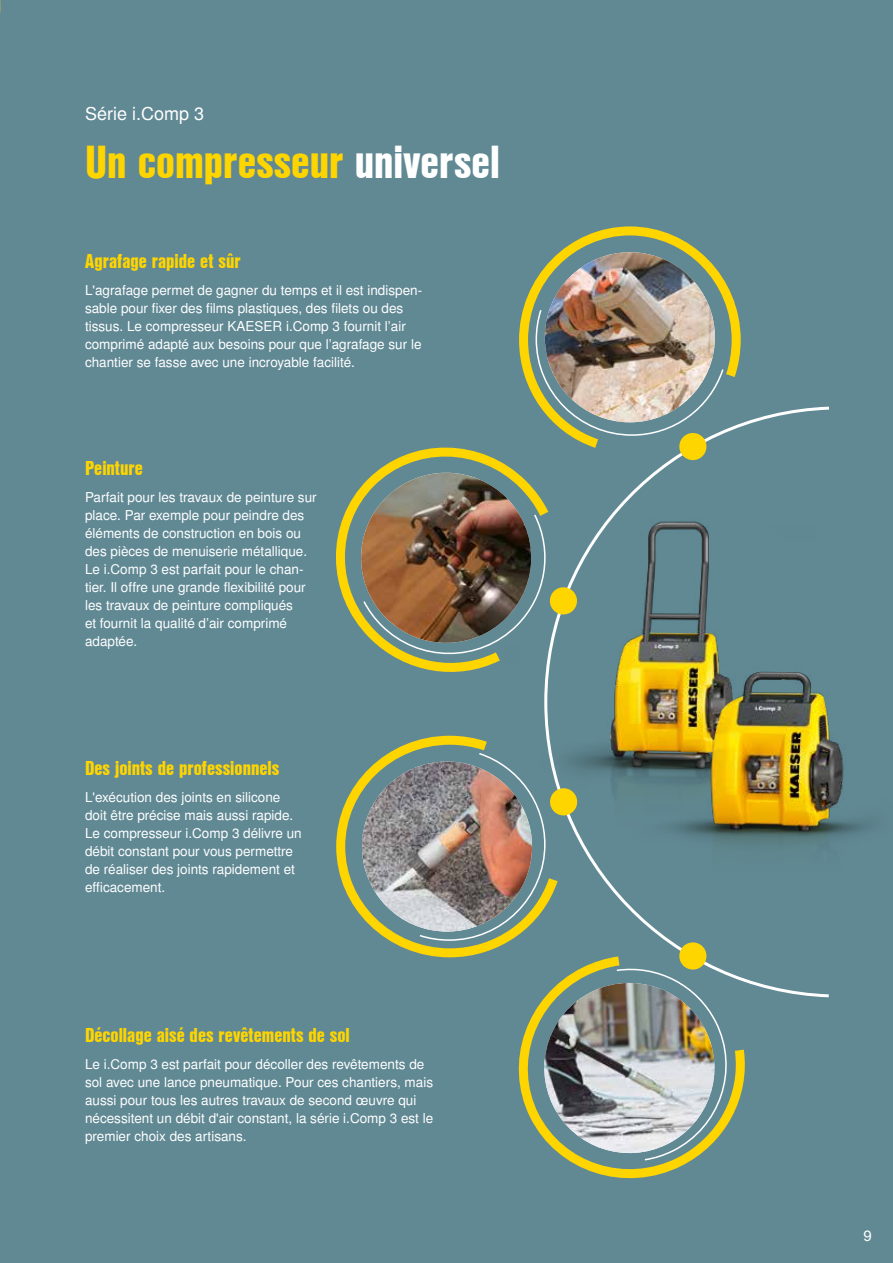
<style>
.page{position:relative;width:893px;height:1263px;background:#618994}
.page>*{position:absolute;margin:0;border:0;box-sizing:border-box;transform-origin:0 0}
.t1{font:45px "Nimbus San L Bla Con";color:#ffd500}
.t2{font:19.5px "Nimbus San L Bla Con";color:#ffd500}
.t3{font:18px "Nimbus San L";color:#fff}
.t4{font:15px "Nimbus San L";color:#fff}
.t5{font:13.5px/18px "Nimbus San L";color:#fff}
.s1{color:#fff}
</style>
<div class="page">
<img style="left:523px;top:226px;width:218px;height:151px">
<svg style="left:336px;top:498px;width:158px;height:174px"></svg>
<svg style="left:336px;top:736px;width:151px;height:218px"></svg>
<svg style="left:577px;top:1049px;width:168px;height:130px"></svg>
<svg style="left:723px;top:406px;width:106px;height:592px"></svg>
<img style="left:544px;top:432px;width:272px;height:321px">
<img style="left:555px;top:633px;width:316px;height:250px">
<svg style="left:420px;top:753px;width:320px;height:412px"></svg>
<div style="left:550px;top:788px;width:27px;height:27px;background:#ffd500;border-radius:50%"></div>
<img style="left:353px;top:310px;width:370px;height:353px">
<h3 class="t3" style="left:85px;top:103px;width:121px">Série i.Comp 3</h3>
<h1 class="t1" style="left:85px;top:128px;width:416px">Un compresseur <span class="s1">universel</span></h1>
<h2 class="t2" style="left:85px;top:247px;width:157px">Agrafage rapide et sûr</h2>
<p class="t5" style="left:85px;top:282px;width:339px">L'agrafage permet de gagner du temps et il est indispen&shy;sable pour fixer des films plastiques, des filets ou des tissus. Le compresseur KAESER i.Comp 3 fournit l’air comprimé adapté aux besoins pour que l’agrafage sur le chantier se fasse avec une incroyable facilité.</p>
<h2 class="t2" style="left:85px;top:454px;width:59px">Peinture</h2>
<p class="t5" style="left:85px;top:489px;width:233px">Parfait pour les travaux de peinture sur place. Par exemple pour peindre des éléments de construction en bois ou des pièces de menuiserie métallique.<br>Le i.Comp 3 est parfait pour le chan&shy;tier. Il offre une grande flexibilité pour les travaux de peinture compliqués<br>et fournit la qualité d’air comprimé adaptée.</p>
<h2 class="t2" style="left:85px;top:754px;width:196px">Des joints de professionnels</h2>
<p class="t5" style="left:85px;top:789px;width:218px">L'exécution des joints en silicone doit être précise mais aussi rapide.<br>Le compresseur i.Comp 3 délivre un débit constant pour vous permettre de réaliser des joints rapidement et efficacement.</p>
<h2 class="t2" style="left:85px;top:1021px;width:266px">Décollage aisé des revêtements de sol</h2>
<p class="t5" style="left:85px;top:1056px;width:350px">Le i.Comp 3 est parfait pour décoller des revêtements de sol avec une lance pneumatique. Pour ces chantiers, mais aussi pour tous les autres travaux de second œuvre qui nécessitent un débit d'air constant, la série i.Comp 3 est le premier choix des artisans.</p>
<p class="t4" style="left:863px;top:1226px;width:10px">9</p>
</div>
